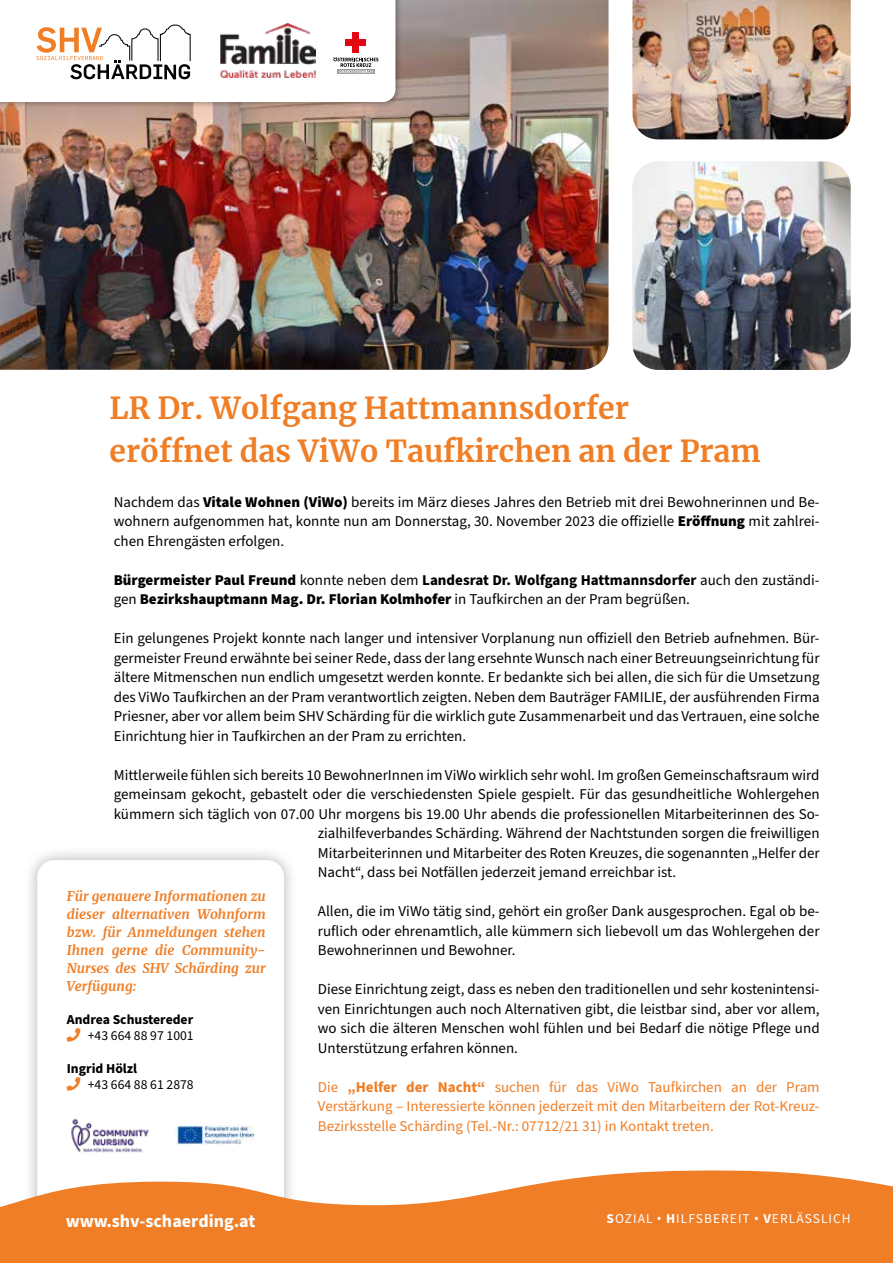
<style>
.page{position:relative;width:893px;height:1263px;background:#fff}
.page>*{position:absolute;margin:0;border:0;box-sizing:border-box;transform-origin:0 0}
.t1{font:700 30px/43.5px "Merriweather";color:#ef7e26}
.t2{font:700 18px "Source Sans Pro";color:#fff}
.t3{font:15px/19.5px "Source Sans Pro";color:#000;text-align:justify}
.t4{font:15px/19.5px "Source Sans Pro";color:#ef7e26;text-align:justify}
.t5{font:700 13.65px "Source Sans Pro";color:#000}
.t6{font:13.65px "Source Sans Pro";color:#000}
.t7{font:italic 700 13.5px/18px "Merriweather";color:#ef7e26;text-align:justify}
.t8{font:13.5px "Source Sans Pro";letter-spacing:.075em;color:#fff}
.s1{font-weight:900}
.s2{font-weight:700}
</style>
<div class="page">
<div style="left:23px;top:846px;width:275px;height:417px;background:#000;opacity:.3"></div>
<svg style="left:37px;top:860px;width:247px;height:310px"></svg>
<div style="left:166px;top:1124px;width:98px;height:23px;background:#fff;border-radius:5px"></div>
<img style="left:175px;top:1125px;width:80px;height:20px">
<div style="left:60px;top:1115px;width:98px;height:40px;background:#fff;border-radius:5px"></div>
<img style="left:71px;top:1119px;width:78px;height:34px">
<img style="left:0;top:0;width:608px;height:370px">
<img style="left:632px;top:162px;width:219px;height:208px">
<img style="left:632px;top:0;width:219px;height:139px">
<div style="left:0;top:0;width:402px;height:108px;background:#000;opacity:.3"></div>
<svg style="left:0;top:1170px;width:893px;height:93px;fill:#ef7e26"></svg>
<svg style="left:0;top:0;width:395px;height:102px"></svg>
<svg style="left:67px;top:1028px;width:13px;height:14px"></svg>
<svg style="left:67px;top:1077px;width:13px;height:14px"></svg>
<h1 class="t1" style="left:109px;top:385px;width:653px">LR Dr. Wolfgang Hattmannsdorfer<br>eröffnet das ViWo Taufkirchen an der Pram</h1>
<p class="t3" style="left:114px;top:492px;width:707px">Nachdem das <span class="s1">Vitale Wohnen (ViWo)</span> bereits im März dieses Jahres den Betrieb mit drei Bewohnerinnen und Be&shy;wohnern aufgenommen hat, konnte nun am Donnerstag, 30. November 2023 die offizielle <span class="s1">Eröffnung</span> mit zahlrei&shy;chen Ehrengästen erfolgen.</p>
<p class="t3" style="left:114px;top:570px;width:707px"><span class="s1">Bürgermeister Paul Freund</span> konnte neben dem <span class="s2">Landesrat Dr. Wolfgang Hattmannsdorfer</span> auch den zuständi&shy;gen <span class="s1">Bezirkshauptmann Mag. Dr. Florian Kolmhofer</span> in Taufkirchen an der Pram begrüßen.</p>
<p class="t3" style="left:114px;top:629px;width:707px">Ein gelungenes Projekt konnte nach langer und intensiver Vorplanung nun offiziell den Betrieb aufnehmen. Bür&shy;germeister Freund erwähnte bei seiner Rede, dass der lang ersehnte Wunsch nach einer Betreuungseinrichtung für ältere Mitmenschen nun endlich umgesetzt werden konnte. Er bedankte sich bei allen, die sich für die Umsetzung des ViWo Taufkirchen an der Pram verantwortlich zeigten. Neben dem Bauträger FAMILIE, der ausführenden Firma Priesner, aber vor allem beim SHV Schärding für die wirklich gute Zusammenarbeit und das Vertrauen, eine solche Einrichtung hier in Taufkirchen an der Pram zu errichten.</p>
<p class="t3" style="left:114px;top:765px;width:707px">Mittlerweile fühlen sich bereits 10 BewohnerInnen im ViWo wirklich sehr wohl. Im großen Gemeinschaftsraum wird gemeinsam gekocht, gebastelt oder die verschiedensten Spiele gespielt. Für das gesundheitliche Wohlergehen kümmern sich täglich von 07.00 Uhr morgens bis 19.00 Uhr abends die professionellen Mitarbeiterinnen des So-</p>
<p class="t7" style="left:67px;top:887px;width:200px">Für genauere Informationen zu dieser alternativen Wohnform bzw. für Anmeldungen stehen Ihnen gerne die Community-Nurses des SHV Schärding zur Verfügung:</p>
<p class="t5" style="left:67px;top:1010px;width:128px">Andrea Schustereder</p>
<p class="t6" style="left:88px;top:1026px;width:107px">+43 664 88 97 1001</p>
<p class="t5" style="left:67px;top:1059px;width:72px">Ingrid Hölzl</p>
<p class="t6" style="left:88px;top:1076px;width:107px">+43 664 88 61 2878</p>
<p class="t3" style="left:318px;top:824px;width:503px">zialhilfeverbandes Schärding. Während der Nachtstunden sorgen die freiwilligen Mitarbeiterinnen und Mitarbeiter des Roten Kreuzes, die sogenannten „Helfer der Nacht“, dass bei Notfällen jederzeit jemand erreichbar ist.</p>
<p class="t3" style="left:318px;top:902px;width:503px">Allen, die im ViWo tätig sind, gehört ein großer Dank ausgesprochen. Egal ob be&shy;ruflich oder ehrenamtlich, alle kümmern sich liebevoll um das Wohlergehen der Bewohnerinnen und Bewohner.</p>
<p class="t3" style="left:318px;top:980px;width:503px">Diese Einrichtung zeigt, dass es neben den traditionellen und sehr kostenintensi&shy;ven Einrichtungen auch noch Alternativen gibt, die leistbar sind, aber vor allem, wo sich die älteren Menschen wohl fühlen und bei Bedarf die nötige Pflege und Unterstützung erfahren können.</p>
<p class="t4" style="left:318px;top:1077px;width:503px">Die <span class="s2">„Helfer der Nacht“</span> suchen für das ViWo Taufkirchen an der Pram Verstärkung – Interessierte können jederzeit mit den Mitarbeitern der Rot-Kreuz-Bezirksstelle Schärding (Tel.-Nr.: 07712/21 31) in Kontakt treten.</p>
<p class="t2" style="left:66px;top:1209px;width:191px">www.shv-schaerding.at</p>
<p class="t8" style="left:607px;top:1209px;width:246px"><span class="s2">S</span>OZIAL • <span class="s2">H</span>ILFSBEREIT • <span class="s2">V</span>ERLÄSSLICH</p>
</div>
